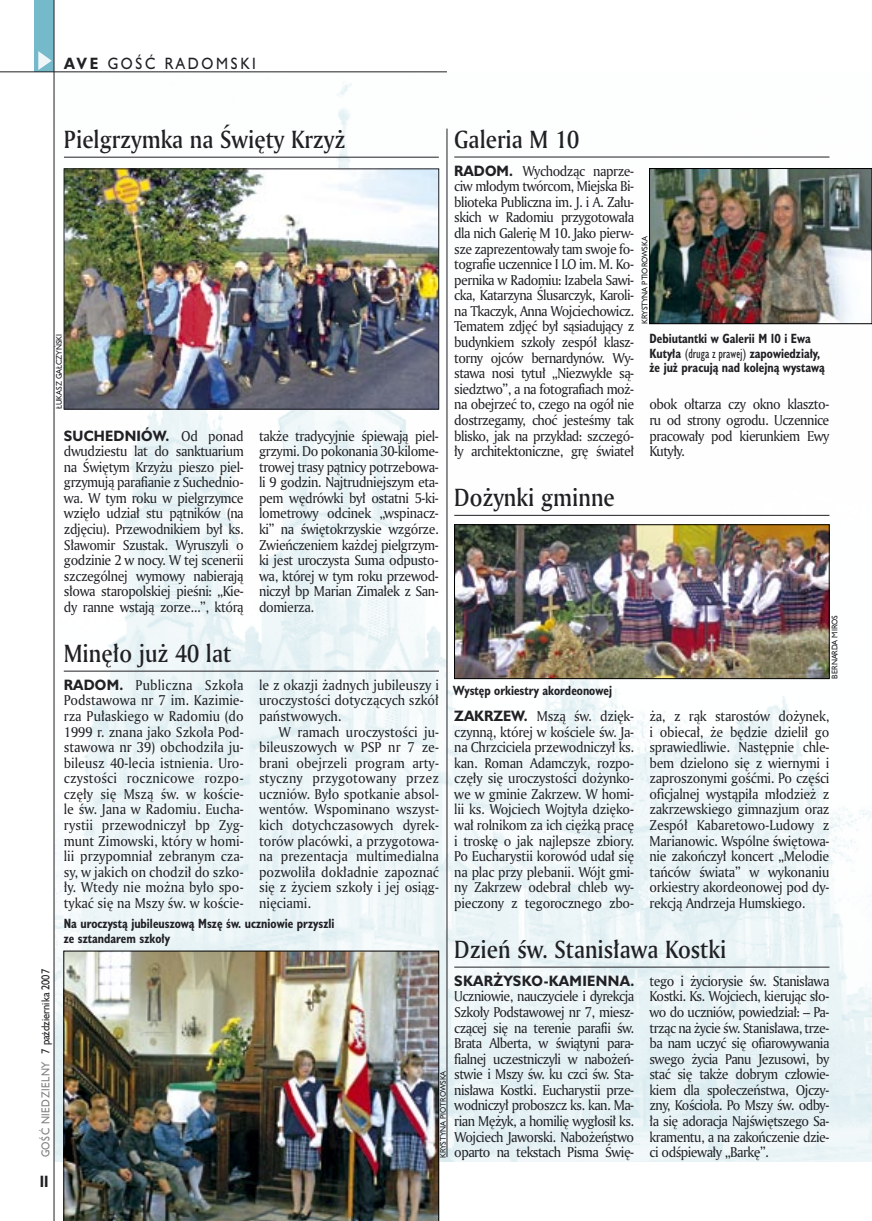
<style>
.page{position:relative;width:872px;height:1221px;background:#fff}
.page>*{position:absolute;margin:0;border:0;box-sizing:border-box;transform-origin:0 0}
._05d_tytyl_Kronika_AmMd_16_pt{font:24px "Amerigo Md PL";color:#212125;scale:.9 1}
._15a_temat_lewo{font:15px "Humanst 521 PL";letter-spacing:.2em;color:#212125;scale:.9 1}
._16_pagina_lewa{font:700 15px "Humanst 521 Cn PL";color:#212125;scale:.94 1}
._01_body_tekst{font:13.8px/15.6px "Amerigo PL";letter-spacing:-.03em;color:#212125;text-align:justify;scale:.94 1}
._09_podpis_zdjecia_HuCnB{font:700 12.3px/14.4px "Humanst 521 Cn PL";color:#212125;scale:.94 1}
._18_data_lewa{font:10.5px "Humanst 521 PL";color:#212125;scale:.9 1}
._18a_data_lewa_GOSC{font:10.5px "Humanst 521 PL";letter-spacing:.05em;color:#7f7f83;scale:.9 1}
._09a_autor_zdjecia_Hu_5_pt{font:7.5px "Humanst 521 PL";color:#212125;scale:.94 1}
.s1{font-weight:700}
.s2{font-family:"Humanst 521 PL";font-weight:700}
.s3{font-weight:400}
</style>
<div class="page">
<div style="left:35px;top:0;width:19px;height:72px;background:#75baca"></div>
<svg style="left:38px;top:51px;width:14px;height:19px"></svg>
<img style="left:55px;top:82px;width:817px;height:1079px">
<hr style="left:0;top:72px;width:447px;height:1px;background:#212125">
<hr style="left:54px;top:0;width:1px;height:1220px;background:#212125">
<hr style="left:64px;top:157px;width:375px;height:1px;background:#212125">
<hr style="left:447px;top:129px;width:1px;height:1027px;background:#212125">
<img style="left:66px;top:171px;width:371px;height:236px">
<div style="left:64px;top:169px;width:375px;height:240px;border:1px solid #212125"></div>
<hr style="left:454px;top:515px;width:375px;height:1px;background:#212125">
<hr style="left:64px;top:670px;width:375px;height:1px;background:#212125">
<hr style="left:454px;top:966px;width:375px;height:1px;background:#212125">
<img style="left:456px;top:526px;width:371px;height:150px">
<div style="left:454px;top:524px;width:375px;height:154px;border:1px solid #000"></div>
<img style="left:64px;top:950px;width:375px;height:270px">
<hr style="left:454px;top:157px;width:375px;height:1px;background:#212125">
<img style="left:651px;top:170px;width:219px;height:152px">
<div style="left:649px;top:168px;width:223px;height:156px;border:1px solid #000"></div>
<p class="_15a_temat_lewo" style="left:64px;top:53px;width:215px"><span class="s1">AVE</span> GOŚĆ RADOMSKI</p>
<p class="_05d_tytyl_Kronika_AmMd_16_pt" style="left:64px;top:123px;width:314px">Pielgrzymka na Święty Krzyż</p>
<p class="_09a_autor_zdjecia_Hu_5_pt" style="left:54px;top:409px;width:82px;rotate:-90deg">ŁUKASZ GAŁCZYŃSKI</p>
<p class="_01_body_tekst" style="left:64px;top:427px;width:193px"><span class="s2">SUCHEDNIÓW.</span> Od ponad dwudziestu lat do sanktuarium na Świętym Krzyżu pieszo piel&shy;grzymują parafianie z Suchednio&shy;wa. W tym roku w pielgrzymce wzięło udział stu pątników (na zdjęciu). Przewodnikiem był ks.<br>Sławomir Szustak. Wyruszyli o godzinie 2 w nocy. W tej scenerii szczególnej wymowy nabierają słowa staropolskiej pieśni: „Kie&shy;dy ranne wstają zorze...”, którą</p>
<p class="_01_body_tekst" style="left:259px;top:427px;width:193px">także tradycyjnie śpiewają piel&shy;grzymi. Do pokonania 30-kilome&shy;trowej trasy pątnicy potrzebowa&shy;li 9 godzin. Najtrudniejszym eta&shy;pem wędrówki był ostatni 5-ki&shy;lometrowy odcinek „wspinacz&shy;ki” na świętokrzyskie wzgórze.<br>Zwieńczeniem każdej pielgrzym&shy;ki jest uroczysta Suma odpusto&shy;wa, której w tym roku przewod&shy;niczył bp Marian Zimałek z San&shy;domierza.</p>
<p class="_05d_tytyl_Kronika_AmMd_16_pt" style="left:64px;top:637px;width:188px">Minęło już 40 lat</p>
<p class="_01_body_tekst" style="left:64px;top:676px;width:193px"><span class="s2">RADOM.</span> Publiczna Szkoła Podstawowa nr 7 im. Kazimie&shy;rza Pułaskiego w Radomiu (do 1999 r. znana jako Szkoła Pod&shy;stawowa nr 39) obchodziła ju&shy;bileusz 40-lecia istnienia. Uro&shy;czystości rocznicowe rozpo&shy;częły się Mszą św. w koście&shy;le św. Jana w Radomiu. Eucha&shy;rystii przewodniczył bp Zyg&shy;munt Zimowski, który w homi&shy;lii przypomniał zebranym cza&shy;sy, w jakich on chodził do szko&shy;ły. Wtedy nie można było spo&shy;tykać się na Mszy św. w koście-</p>
<p class="_01_body_tekst" style="left:259px;top:676px;width:193px">le z okazji żadnych jubileuszy i uroczystości dotyczących szkół państwowych.</p>
<p class="_01_body_tekst" style="left:259px;top:723px;width:193px;text-indent:20px">W ramach uroczystości ju&shy;bileuszowych w PSP nr 7 ze&shy;brani obejrzeli program arty&shy;styczny przygotowany przez uczniów. Było spotkanie absol&shy;wentów. Wspominano wszyst&shy;kich dotychczasowych dyrek&shy;torów placówki, a przygotowa&shy;na prezentacja multimedialna pozwoliła dokładnie zapoznać się z życiem szkoły i jej osiąg&shy;nięciami.</p>
<p class="_05d_tytyl_Kronika_AmMd_16_pt" style="left:454px;top:123px;width:140px">Galeria M 10</p>
<p class="_01_body_tekst" style="left:454px;top:162px;width:193px"><span class="s2">RADOM.</span> Wychodząc naprze&shy;ciw młodym twórcom, Miejska Bi&shy;blioteka Publiczna im. J. i A. Zału&shy;skich w Radomiu przygotowała dla nich Galerię M 10. Jako pierw&shy;sze zaprezentowały tam swoje fo&shy;tografie uczennice I LO im. M. Ko&shy;pernika w Radomiu: Izabela Sawi&shy;cka, Katarzyna Ślusarczyk, Karoli&shy;na Tkaczyk, Anna Wojciechowicz.<br>Tematem zdjęć był sąsiadujący z budynkiem szkoły zespół klasz&shy;torny ojców bernardynów. Wy&shy;stawa nosi tytuł „Niezwykłe są&shy;siedztwo”, a na fotografiach moż&shy;na obejrzeć to, czego na ogół nie dostrzegamy, choć jesteśmy tak blisko, jak na przykład: szczegó&shy;ły architektoniczne, grę świateł</p>
<p class="_09a_autor_zdjecia_Hu_5_pt" style="left:639px;top:324px;width:95px;rotate:-90deg">KRYSTYNA PTIOROWSKA</p>
<p class="_09_podpis_zdjecia_HuCnB" style="left:649px;top:331px;width:188px">Debiutantki w Galerii M 10 i Ewa<br>Kutyła <span class="s3">(druga z prawej)</span> zapowiedziały, że już pracują nad kolejną wystawą</p>
<p class="_01_body_tekst" style="left:649px;top:396px;width:193px">obok ołtarza czy okno klaszto&shy;ru od strony ogrodu. Uczennice pracowały pod kierunkiem Ewy Kutyły.</p>
<p class="_05d_tytyl_Kronika_AmMd_16_pt" style="left:454px;top:481px;width:180px">Dożynki gminne</p>
<p class="_09_podpis_zdjecia_HuCnB" style="left:453px;top:682px;width:170px">Występ orkiestry akordeonowej</p>
<p class="_09a_autor_zdjecia_Hu_5_pt" style="left:829px;top:678px;width:69px;rotate:-90deg">BERNARDA MIROS</p>
<p class="_01_body_tekst" style="left:454px;top:707px;width:193px"><span class="s2">ZAKRZEW.</span> Mszą św. dzięk&shy;czynną, której w kościele św. Ja&shy;na Chrzciciela przewodniczył ks. kan. Roman Adamczyk, rozpo&shy;częły się uroczystości dożynko&shy;we w gminie Zakrzew. W homi&shy;lii ks. Wojciech Wojtyła dzięko&shy;wał rolnikom za ich ciężką pracę i troskę o jak najlepsze zbiory.<br>Po Eucharystii korowód udał się na plac przy plebanii. Wójt gmi&shy;ny Zakrzew odebrał chleb wy&shy;pieczony z tegorocznego zbo-</p>
<p class="_01_body_tekst" style="left:649px;top:707px;width:193px">ża, z rąk starostów dożynek, i obiecał, że będzie dzielił go sprawiedliwie. Następnie chle&shy;bem dzielono się z wiernymi i zaproszonymi gośćmi. Po części oficjalnej wystąpiła młodzież z zakrzewskiego gimnazjum oraz Zespół Kabaretowo-Ludowy z Marianowic. Wspólne świętowa&shy;nie zakończył koncert „Melodie tańców świata” w wykonaniu orkiestry akordeonowej pod dy&shy;rekcją Andrzeja Humskiego.</p>
<p class="_18_data_lewa" style="left:38px;top:1053px;width:95px;rotate:-90deg">7 października 2007</p>
<p class="_18a_data_lewa_GOSC" style="left:38px;top:1157px;width:108px;rotate:-90deg">GOŚĆ NIEDZIELNY</p>
<p class="_16_pagina_lewa" style="left:40px;top:1170px;width:11px">II</p>
<p class="_09_podpis_zdjecia_HuCnB" style="left:64px;top:916px;width:289px">Na uroczystą jubileuszową Mszę św. uczniowie przyszli ze sztandarem szkoły</p>
<p class="_09a_autor_zdjecia_Hu_5_pt" style="left:438px;top:1157px;width:95px;rotate:-90deg">KRYSTYNA PIOTROWSKA</p>
<p class="_05d_tytyl_Kronika_AmMd_16_pt" style="left:454px;top:933px;width:304px">Dzień św. Stanisława Kostki</p>
<p class="_01_body_tekst" style="left:454px;top:972px;width:193px"><span class="s2">SKARŻYSKO-KAMIENNA.<br></span>Uczniowie, nauczyciele i dyrekcja Szkoły Podstawowej nr 7, miesz&shy;czącej się na terenie parafii św.<br>Brata Alberta, w świątyni para&shy;fialnej uczestniczyli w nabożeń&shy;stwie i Mszy św. ku czci św. Sta&shy;nisława Kostki. Eucharystii prze&shy;wodniczył proboszcz ks. kan. Ma&shy;rian Mężyk, a homilię wygłosił ks.<br>Wojciech Jaworski. Nabożeństwo oparto na tekstach Pisma Świę-</p>
<p class="_01_body_tekst" style="left:649px;top:972px;width:193px">tego i życiorysie św. Stanisława Kostki. Ks. Wojciech, kierując sło&shy;wo do uczniów, powiedział: – Pa&shy;trząc na życie św. Stanisława, trze&shy;ba nam uczyć się ofiarowywania swego życia Panu Jezusowi, by stać się także dobrym człowie&shy;kiem dla społeczeństwa, Ojczy&shy;zny, Kościoła. Po Mszy św. odby&shy;ła się adoracja Najświętszego Sa&shy;kramentu, a na zakończenie dzie&shy;ci odśpiewały „Barkę”.</p>
</div>
